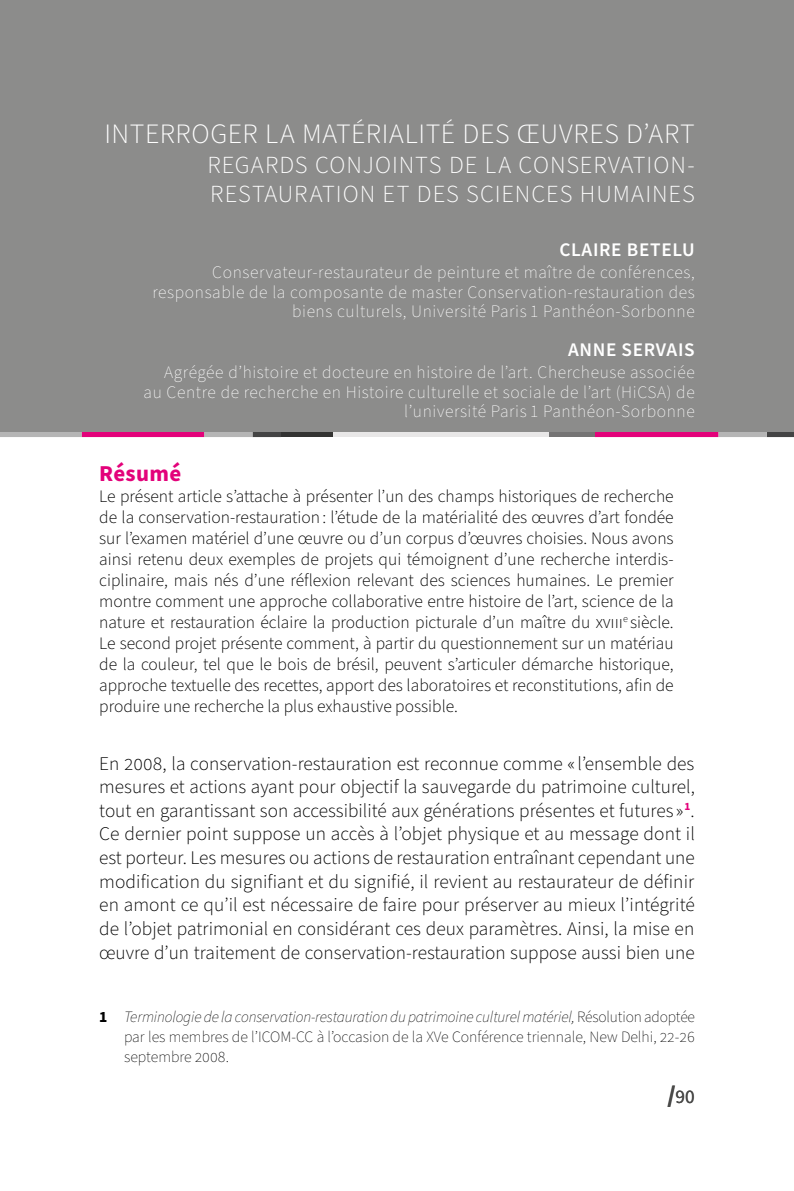
<style>
.page{position:relative;width:794px;height:1191px;background:#fff}
.page>*{position:absolute;margin:0;border:0;box-sizing:border-box;transform-origin:0 0}
.t1{font:300 28px "Source Sans Pro";letter-spacing:.02em;color:#fff}
.t2{font:300 24.5px/29.8px "Source Sans Pro";letter-spacing:.04em;color:#fff}
.t3{font:700 22.75px "Source Sans Pro";letter-spacing:.015em;color:#e3027a}
.t4{font:300 19.25px/23.6px "Source Sans Pro";color:#000;text-align:justify}
.t5{font:600 19.25px "Source Sans Pro";letter-spacing:.035em;color:#fff}
.t6{font:19.25px "Source Sans Pro";color:#4a4a49}
.t7{font:300 17.5px/21px "Source Sans Pro";color:#000;text-align:justify}
.t8{font:200 17.5px/19.2px "Source Sans Pro";letter-spacing:.035em;color:#fff;text-align:right}
.t9{font:200 15.75px/20.1px "Source Sans Pro";color:#000;text-align:justify}
.s1{font-weight:700}
.s2{font-style:italic}
.s3{font-weight:700;font-size:24.5px}
</style>
<div class="page">
<svg style="left:0;top:432px;width:794px;height:5px;background:#bf4c89"></svg>
<div style="left:549px;top:432px;width:46px;height:5px;background:#757474"></div>
<div style="left:332px;top:432px;width:217px;height:5px;background:#e8e7e7"></div>
<div style="left:281px;top:432px;width:51px;height:5px;background:#333332"></div>
<div style="left:0;top:0;width:794px;height:432px;background:#8c8c8b"></div>
<h1 class="t1" style="left:104px;top:115px;width:592px">INTERROGER LA MATÉRIALITÉ DES ŒUVRES D’ART</h1>
<h2 class="t2" style="left:207px;top:150px;width:489px">REGARDS CONJOINTS DE LA CONSERVATION-<br>RESTAURATION ET DES SCIENCES HUMAINES</h2>
<p class="t5" style="left:559px;top:236px;width:137px">CLAIRE BETELU</p>
<p class="t8" style="left:152px;top:264px;width:544px">Conservateur-restaurateur de peinture et maître de conférences, responsable de la composante de master Conservation-restauration des biens culturels, Université Paris 1 Panthéon-Sorbonne</p>
<p class="t5" style="left:568px;top:336px;width:128px">ANNE SERVAIS</p>
<p class="t8" style="left:144px;top:363px;width:552px">Agrégée d’histoire et docteure en histoire de l’art. Chercheuse associée au Centre de recherche en Histoire culturelle et sociale de l’art (HiCSA) de l’université Paris 1 Panthéon-Sorbonne</p>
<h3 class="t3" style="left:99px;top:457px;width:83px">Résumé</h3>
<p class="t7" style="left:99px;top:486px;width:576px">Le présent article s’attache à présenter l’un des champs historiques de recherche de la conservation-restauration : l’étude de la matérialité des œuvres d’art fondée sur l’examen matériel d’une œuvre ou d’un corpus d’œuvres choisies. Nous avons ainsi retenu deux exemples de projets qui témoignent d’une recherche interdis&shy;ciplinaire, mais nés d’une réflexion relevant des sciences humaines. Le premier montre comment une approche collaborative entre histoire de l’art, science de la nature et restauration éclaire la production picturale d’un maître du xviii<sup>e</sup> siècle.<br>Le second projet présente comment, à partir du questionnement sur un matériau de la couleur, tel que le bois de brésil, peuvent s’articuler démarche historique, approche textuelle des recettes, apport des laboratoires et reconstitutions, afin de produire une recherche la plus exhaustive possible.</p>
<p class="t4" style="left:99px;top:752px;width:597px">En 2008, la conservation-restauration est reconnue comme « l’ensemble des mesures et actions ayant pour objectif la sauvegarde du patrimoine culturel, tout en garantissant son accessibilité aux générations présentes et futures » <sup>1</sup>.<br>Ce dernier point suppose un accès à l’objet physique et au message dont il est porteur. Les mesures ou actions de restauration entraînant cependant une modification du signifiant et du signifié, il revient au restaurateur de définir en amont ce qu’il est nécessaire de faire pour préserver au mieux l’intégrité de l’objet patrimonial en considérant ces deux paramètres. Ainsi, la mise en œuvre d’un traitement de conservation-restauration suppose aussi bien une</p>
<p class="t9" style="left:124px;top:1007px;width:572px;text-indent:-25px"><span class="s1">1</span> <span class="s2">Terminologie de la conservation-restauration du patrimoine culturel matériel,</span> Résolution adoptée par les membres de l’ICOM-CC à l’occasion de la XVe Conférence triennale, New Delhi, 22-26 septembre 2008.</p>
<p class="t6" style="left:667px;top:1083px;width:29px"><span class="s3">/</span>90</p>
</div>
